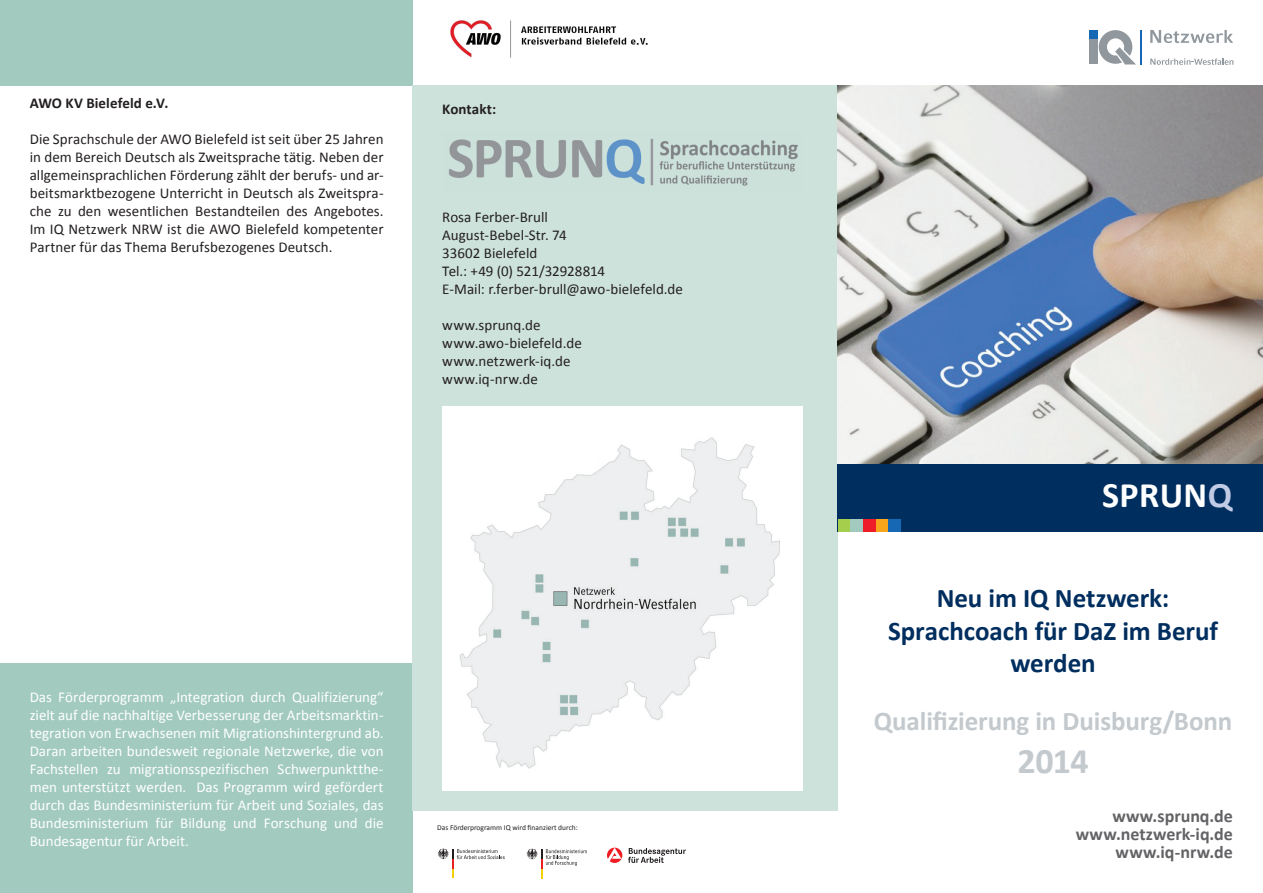
<style>
.page{position:relative;width:1263px;height:893px;background:#fff}
.page>*{position:absolute;margin:0;border:0;box-sizing:border-box;transform-origin:0 0}
.t1{font:700 36px "Calibri";letter-spacing:.01em;color:#fff}
.t2{font:700 36px "Calibri";color:#c3c9cd}
.t3{font:700 27px/32.4px "Calibri";letter-spacing:-.005em;color:#002e5e;text-align:center}
.t4{font:700 27px "Calibri";letter-spacing:-.005em;color:#c3c9cd}
.t5{font:700 18px/18px "Calibri";color:#636366;text-align:right}
.t6{font:15px/18px "Calibri";color:#231f20}
.t7{font:15px/18px "Calibri";color:#fff;text-align:justify}
.t8{font:700 15px "Calibri";letter-spacing:.005em;color:#231f20}
.t9{font:7.5px "Calibri";color:#231f20}
.s1{color:#c1cbe6}
</style>
<div class="page">
<svg style="left:438px;top:849px;width:67px;height:29px"></svg>
<svg style="left:526px;top:849px;width:61px;height:29px"></svg>
<svg style="left:628px;top:848px;width:58px;height:15px"></svg>
<svg style="left:607px;top:848px;width:15px;height:15px"></svg>
<div style="left:0;top:0;width:412px;height:85px;background:#a2cabf"></div>
<div style="left:0;top:663px;width:412px;height:230px;background:#a2cabf"></div>
<div style="left:412px;top:85px;width:426px;height:726px;background:#cde2db"></div>
<div style="left:838px;top:462px;width:425px;height:69px;background:#002e5e"></div>
<div style="left:863px;top:519px;width:13px;height:12px;background:#ee1c28"></div>
<div style="left:838px;top:519px;width:12px;height:12px;background:#a4ce4c"></div>
<div style="left:876px;top:519px;width:13px;height:12px;background:#f9a51b"></div>
<div style="left:888px;top:519px;width:13px;height:12px;background:#1768b4"></div>
<div style="left:850px;top:519px;width:13px;height:12px;background:#a2cabf"></div>
<img style="left:450px;top:20px;width:198px;height:38px">
<div style="left:1089px;top:40px;width:8px;height:24px;background:#90979d"></div>
<div style="left:1089px;top:30px;width:8px;height:8px;background:#1768b4"></div>
<svg style="left:1099px;top:30px;width:37px;height:34px"></svg>
<hr style="left:1141px;top:30px;width:1px;height:35px;background:#1768b4">
<svg style="left:1150px;top:58px;width:83px;height:7px"></svg>
<svg style="left:1150px;top:30px;width:83px;height:13px"></svg>
<img style="left:838px;top:85px;width:425px;height:378px">
<img style="left:442px;top:407px;width:360px;height:384px">
<img style="left:448px;top:139px;width:350px;height:47px">
<p class="t8" style="left:30px;top:93px;width:140px">AWO KV Bielefeld e.V.</p>
<p class="t6" style="left:30px;top:130px;width:355px;text-align:justify">Die Sprachschule der AWO Bielefeld ist seit über 25 Jahren in dem Bereich Deutsch als Zweitsprache tätig. Neben der allgemeinsprachlichen Förderung zählt der berufs- und ar&shy;beitsmarktbezogene Unterricht in Deutsch als Zweitspra&shy;che zu den wesentlichen Bestandteilen des Angebotes.<br>Im IQ Netzwerk NRW ist die AWO Bielefeld kompetenter Partner für das Thema Berufsbezogenes Deutsch.</p>
<p class="t8" style="left:442px;top:100px;width:55px">Kontakt:</p>
<p class="t6" style="left:442px;top:208px;width:242px">Rosa Ferber-Brull<br>August-Bebel-Str. 74<br>33602 Bielefeld<br>Tel.: +49 (0) 521/32928814<br>E-Mail: r.ferber-brull@awo-bielefeld.de</p>
<p class="t6" style="left:442px;top:316px;width:141px">www.sprunq.de www.awo-bielefeld.de www.netzwerk-iq.de www.iq-nrw.de</p>
<p class="t7" style="left:30px;top:688px;width:355px">Das Förderprogramm „Integration durch Qualifizierung“ zielt auf die nachhaltige Verbesserung der Arbeitsmarktin&shy;tegration von Erwachsenen mit Migrationshintergrund ab.<br>Daran arbeiten bundesweit regionale Netzwerke, die von Fachstellen zu migrationsspezifischen Schwerpunktthe&shy;men unterstützt werden. Das Programm wird gefördert durch das Bundesministerium für Arbeit und Soziales, das Bundesministerium für Bildung und Forschung und die Bundesagentur für Arbeit.</p>
<p class="t9" style="left:437px;top:822px;width:142px">Das Förderprogramm IQ wird finanziert durch:</p>
<h1 class="t1" style="left:1102px;top:472px;width:132px">SPRUN<span class="s1">Q</span></h1>
<h2 class="t3" style="left:888px;top:582px;width:331px">Neu im IQ Netzwerk:<br>Sprachcoach für DaZ im Beruf werden</h2>
<h2 class="t4" style="left:874px;top:703px;width:360px">Qualifizierung in Duisburg/Bonn</h2>
<h1 class="t2" style="left:1017px;top:738px;width:73px">2014</h1>
<p class="t5" style="left:1076px;top:807px;width:159px">www.sprunq.de www.netzwerk-iq.de www.iq-nrw.de</p>
</div>
